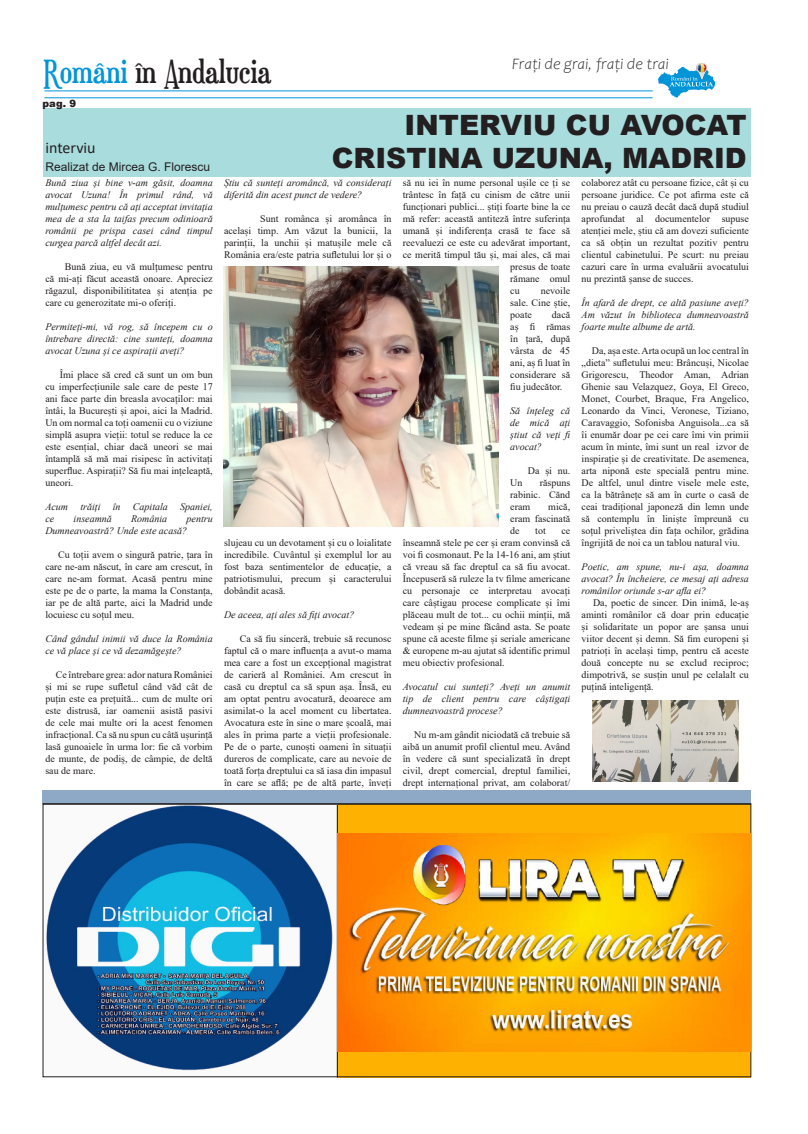
<style>
.page{position:relative;width:808px;height:1134px;background:#fff}
.page>*{position:absolute;margin:0;border:0;box-sizing:border-box;transform-origin:0 0}
.t1{font:34px "Euphorigenic";color:#231f20}
.t2{font:900 28px "Arial";color:#231f20}
.t3{font:italic 300 16px "Candara";color:#231f20}
.t4{font:16px "Calibri";color:#231f20}
.t5{font:12px "Arial";color:#231f20}
.t6{font:10px/12px "Times New Roman";color:#231f20;text-align:justify}
.t7{font:italic 10px/12px "Times New Roman";color:#231f20;text-align:justify}
.t8{font:900 10px "Arial";color:#231f20}
.s1{color:#0095d9}
</style>
<div class="page">
<div style="left:337px;top:804px;width:414px;height:273px;background:#feb101"></div>
<hr style="left:44px;top:97px;width:609px;height:1px;background:#0095d9">
<div style="left:43px;top:108px;width:708px;height:69px;background:#a9dcdd"></div>
<hr style="left:44px;top:90px;width:609px;height:1px;background:#0095d9">
<img style="left:223px;top:266px;width:276px;height:261px">
<img style="left:593px;top:700px;width:145px;height:82px">
<img style="left:46px;top:806px;width:291px;height:269px">
<div style="left:43px;top:791px;width:708px;height:13px;background:#8ea9c6"></div>
<hr style="left:43px;top:803px;width:708px;height:1px;background:#231f20">
<hr style="left:337px;top:805px;width:1px;height:272px;background:#000606">
<img style="left:337px;top:833px;width:413px;height:218px">
<svg style="left:658px;top:67px;width:57px;height:31px"></svg>
<img style="left:695px;top:63px;width:12px;height:17px">
<p class="t1" style="left:44px;top:55px;width:230px"><span class="s1">Români</span> în Andalucia</p>
<p class="t8" style="left:43px;top:96px;width:35px">pag. 9</p>
<p class="t4" style="left:46px;top:137px;width:52px">interviu</p>
<p class="t5" style="left:45px;top:159px;width:166px">Realizat de Mircea G. Florescu</p>
<p class="t3" style="left:512px;top:55px;width:159px">Frați de grai, frați de trai</p>
<p class="t2" style="left:405px;top:104px;width:344px">INTERVIU CU AVOCAT</p>
<p class="t2" style="left:332px;top:138px;width:416px">CRISTINA UZUNA, MADRID</p>
<p class="t7" style="left:45px;top:176px;width:169px">Bună ziua și bine v-am găsit, doamna avocat Uzuna! În primul rând, vă mulțumesc pentru că ați acceptat invitația mea de a sta la taifas precum odinioară românii pe prispa casei când timpul curgea parcă altfel decât azi.</p>
<p class="t6" style="left:45px;top:260px;width:169px;text-indent:19px">Bună ziua, eu vă mulțumesc pentru că mi-ați făcut această onoare. Apreciez răgazul, disponibilititatea și atenția pe care cu generozitate mi-o oferiți.</p>
<p class="t7" style="left:45px;top:320px;width:169px">Permiteți-mi, vă rog, să începem cu o întrebare directă: cine sunteți, doamna avocat Uzuna și ce aspirații aveți?</p>
<p class="t6" style="left:45px;top:368px;width:169px;text-indent:15px">Îmi place să cred că sunt un om bun cu imperfecțiunile sale care de peste 17 ani face parte din breasla avocaților: mai întâi, la București și apoi, aici la Madrid.<br>Un om normal ca toți oamenii cu o viziune simplă asupra vieții: totul se reduce la ce este esențial, chiar dacă uneori se mai întamplă să mă mai risipesc în activitați superflue. Aspirații? Să fiu mai ințeleaptă, uneori.</p>
<p class="t7" style="left:45px;top:500px;width:169px">Acum trăiți în Capitala Spaniei, ce</p>
<p class="t7" style="left:74px;top:512px;width:40px">inseamnă</p>
<p class="t7" style="left:131px;top:512px;width:38px">România</p>
<p class="t7" style="left:45px;top:512px;width:169px;text-indent:141px">pentru<br>Dumneavoastră? Unde este acasă?</p>
<p class="t6" style="left:45px;top:548px;width:169px;text-indent:13px">Cu toții avem o singură patrie, țara în care ne-am născut, în care am crescut, în care ne-am format. Acasă pentru mine este pe de o parte, la mama la Constanța, iar pe de altă parte, aici la Madrid unde locuiesc cu soțul meu.</p>
<p class="t7" style="left:45px;top:632px;width:169px">Când gândul inimii vă duce la România ce vă place și ce vă dezamăgește?</p>
<p class="t6" style="left:45px;top:668px;width:169px;text-indent:10px">Ce întrebare grea: ador natura României și mi se rupe sufletul când văd cât de puțin este ea prețuită... cum de multe ori este distrusă, iar oamenii asistă pasivi de cele mai multe ori la acest fenomen infracțional. Ca să nu spun cu câtă ușurință lasă gunoaiele în urma lor: fie că vorbim de munte, de podiș, de câmpie, de deltă sau de mare.</p>
<p class="t7" style="left:224px;top:176px;width:169px">Știu că sunteți aromâncă, vă considerați diferită din acest punct de vedere?</p>
<p class="t6" style="left:224px;top:212px;width:169px;text-indent:36px">Sunt românca și aromânca în același timp. Am văzut la bunicii, la parinții, la unchii și matușile mele că România era/este patria sufletului lor și o</p>
<p class="t6" style="left:224px;top:536px;width:169px">slujeau cu un devotament și cu o loialitate incredibile. Cuvântul și exemplul lor au fost baza sentimentelor de educație, a patriotismului, precum și caracterului dobândit acasă.</p>
<p class="t7" style="left:224px;top:608px;width:132px">De aceea, ați ales să fiți avocat?</p>
<p class="t6" style="left:224px;top:632px;width:169px;text-indent:16px">Ca să fiu sinceră, trebuie să recunosc faptul că o mare influența a avut-o mama mea care a fost un excepțional magistrat de carieră al României. Am crescut în casă cu dreptul ca să spun așa. Însă, eu am optat pentru avocatură, deoarece am asimilat-o la acel moment cu libertatea.<br>Avocatura este în sine o mare școală, mai ales în prima parte a vieții profesionale.<br>Pe de o parte, cunoști oameni în situații dureros de complicate, care au nevoie de toată forța dreptului ca să iasa din impasul în care se află; pe de altă parte, înveți</p>
<p class="t6" style="left:403px;top:176px;width:169px">să nu iei în nume personal ușile ce ți se</p>
<p class="t6" style="left:403px;top:188px;width:169px">trântesc în față cu cinism de către unii</p>
<p class="t6" style="left:403px;top:200px;width:169px">funcționari publici... știți foarte bine la ce</p>
<p class="t6" style="left:403px;top:212px;width:169px">mă refer: această antiteză între suferința</p>
<p class="t6" style="left:403px;top:224px;width:169px">umană și indiferența crasă te face să</p>
<p class="t6" style="left:403px;top:236px;width:169px">reevaluezi ce este cu adevărat important,</p>
<p class="t6" style="left:403px;top:248px;width:169px">ce merită timpul tău și, mai ales, că mai</p>
<p class="t6" style="left:510px;top:260px;width:61px">presus de toate</p>
<p class="t6" style="left:510px;top:272px;width:61px">rămane omul</p>
<p class="t6" style="left:510px;top:284px;width:11px">cu</p>
<p class="t6" style="left:510px;top:284px;width:61px;text-indent:31px">nevoile sale. Cine știe, poate</p>
<p class="t6" style="left:510px;top:308px;width:61px;text-indent:42px">dacă aș fi rămas în țară, după vârsta de 45 ani, aș fi luat în considerare să fiu judecător.</p>
<p class="t7" style="left:510px;top:404px;width:63px;text-align:left">Să înțeleg că de mică ați știut că veți fi avocat?</p>
<p class="t6" style="left:528px;top:464px;width:44px">Da și nu.</p>
<p class="t6" style="left:510px;top:476px;width:14px">Un</p>
<p class="t6" style="left:510px;top:476px;width:61px;text-indent:29px">răspuns rabinic. Cănd eram</p>
<p class="t6" style="left:510px;top:500px;width:61px;text-indent:38px">mică, eram fascinată de</p>
<p class="t6" style="left:535px;top:524px;width:12px">tot</p>
<p class="t6" style="left:403px;top:524px;width:169px;text-indent:158px">ce înseamnă stele pe cer și eram convinsă că voi fi cosmonaut. Pe la 14-16 ani, am știut că vreau să fac dreptul ca să fiu avocat.<br>Începuseră să ruleze la tv filme americane cu personaje ce interpretau avocați care câștigau procese complicate și îmi plăceau mult de tot... cu ochii minții, mă vedeam și pe mine făcând asta. Se poate spune că aceste filme și seriale americane &amp; europene m-au ajutat să identific primul meu obiectiv profesional.</p>
<p class="t7" style="left:403px;top:680px;width:169px">Avocatul cui sunteți? Aveți un anumit tip de client pentru care câștigați dumneavoastră procese?</p>
<p class="t6" style="left:403px;top:728px;width:169px;text-indent:11px">Nu m-am gândit niciodată că trebuie să aibă un anumit profil clientul meu. Având în vedere că sunt specializată în drept civil, drept comercial, dreptul familiei, drept internațional privat, am colaborat/</p>
<p class="t6" style="left:581px;top:176px;width:169px">colaborez atât cu persoane fizice, cât și cu persoane juridice. Ce pot afirma este că nu preiau o cauză decât dacă după studiul aprofundat al documentelor supuse atenției mele, știu că am dovezi suficiente ca să obțin un rezultat pozitiv pentru clientul cabinetului. Pe scurt: nu preiau cazuri care în urma evaluării avocatului nu prezintă șanse de succes.</p>
<p class="t7" style="left:581px;top:296px;width:169px">În afară de drept, ce altă pasiune aveți?<br>Am văzut în biblioteca dumneavoastră foarte multe albume de artă.</p>
<p class="t6" style="left:581px;top:344px;width:169px;text-indent:10px">Da, așa este. Arta ocupă un loc central în „dieta” sufletului meu: Brâncuși, Nicolae Grigorescu, Theodor Aman, Adrian Ghenie sau Velazquez, Goya, El Greco, Monet, Courbet, Braque, Fra Angelico, Leonardo da Vinci, Veronese, Tiziano, Caravaggio, Sofonisba Anguisola...ca să îi enumăr doar pe cei care îmi vin primii acum în minte, îmi sunt un real izvor de inspirație și de creativitate. De asemenea, arta niponă este specială pentru mine.<br>De altfel, unul dintre visele mele este, ca la bătrânețe să am în curte o casă de ceai tradițional japoneză din lemn unde să contemplu în liniște împreună cu soțul priveliștea din fața ochilor, grădina îngrijită de noi ca un tablou natural viu.</p>
<p class="t7" style="left:581px;top:560px;width:169px">Poetic, am spune, nu-i așa, doamna avocat? În încheiere, ce mesaj ați adresa românilor oriunde s-ar afla ei?</p>
<p class="t6" style="left:581px;top:596px;width:169px;text-indent:11px">Da, poetic de sincer. Din inimă, le-aș aminti românilor că doar prin educație și solidaritate un popor are șansa unui viitor decent și demn. Să fim europeni și patrioți în același timp, pentru că aceste două concepte nu se exclud reciproc; dimpotrivă, se susțin unul pe celalalt cu puțină inteligență.</p>
</div>
